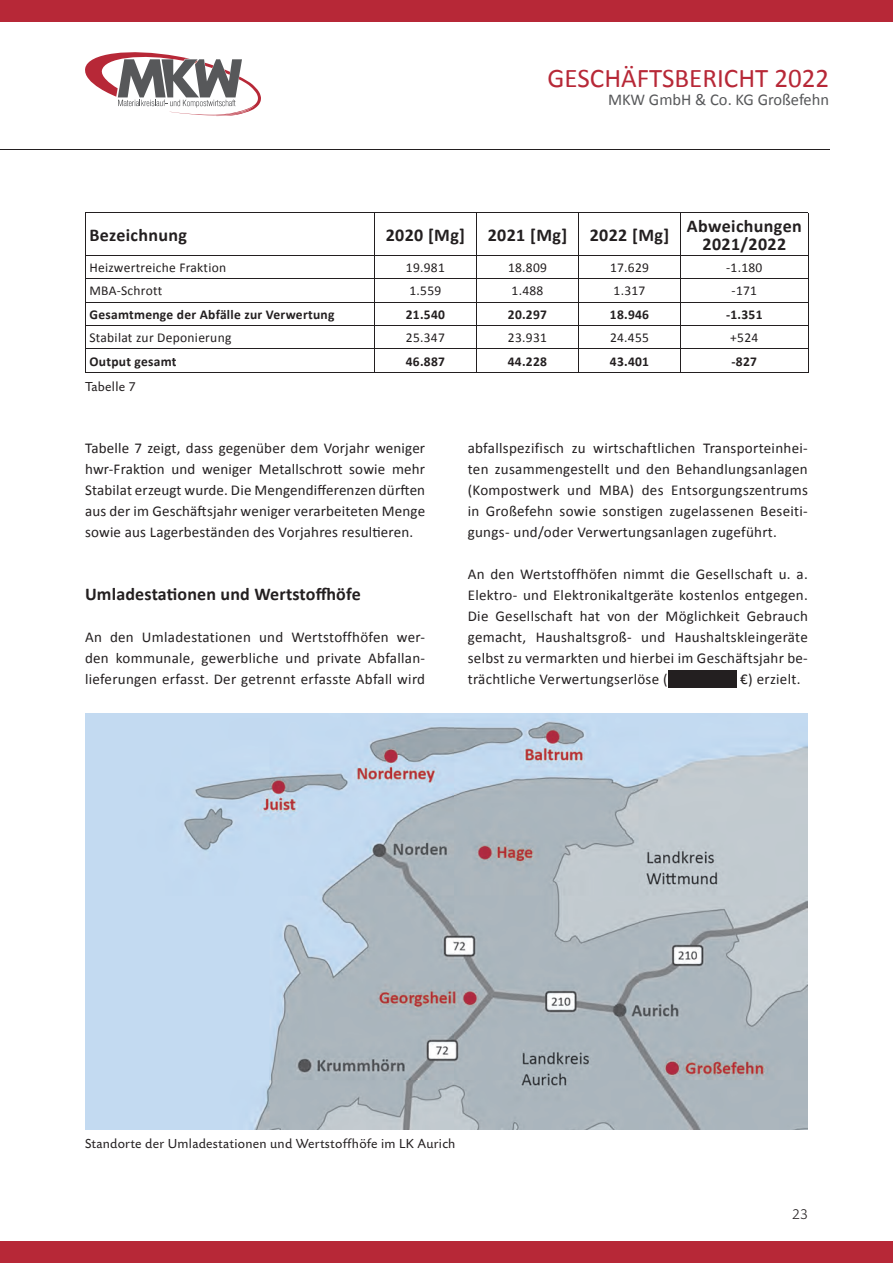
<style>
.page{position:relative;width:893px;height:1263px;background:#fff}
.page>*{position:absolute;margin:0;border:0;box-sizing:border-box;transform-origin:0 0}
.t1{font:27px "Calibri";color:#b72837}
.t2{font:700 18px/18px "Calibri";letter-spacing:.02em;color:#231f20;text-align:center}
.t3{font:16.5px "Calibri";color:#57585a}
.t4{font:15px/21px "Calibri";letter-spacing:.02em;color:#231f20;text-align:justify}
.t5{font:300 15px "Today SB";color:#231f20}
.t6{font:13.5px "Calibri";letter-spacing:.02em;color:#231f20}
.t7{font:700 13.5px "Calibri";letter-spacing:.02em;color:#231f20}
.t8{font:13.5px "Today SB";letter-spacing:.02em;color:#231f20}
</style>
<div class="page">
<div style="left:0;top:0;width:893px;height:21px;background:#b72837"></div>
<div style="left:0;top:1242px;width:893px;height:21px;background:#b72837"></div>
<svg style="left:85px;top:52px;width:176px;height:64px"></svg>
<hr style="left:0;top:149px;width:829px;height:1px;background:#231f20">
<div style="left:668px;top:670px;width:68px;height:17px;background:#231f20"></div>
<hr style="left:85px;top:213px;width:289px;height:1px;background:#231f20">
<hr style="left:85px;top:213px;width:1px;height:42px;background:#231f20">
<hr style="left:374px;top:213px;width:102px;height:1px;background:#231f20">
<hr style="left:374px;top:213px;width:1px;height:42px;background:#231f20">
<hr style="left:476px;top:213px;width:102px;height:1px;background:#231f20">
<hr style="left:476px;top:213px;width:1px;height:42px;background:#231f20">
<hr style="left:578px;top:213px;width:103px;height:1px;background:#231f20">
<hr style="left:578px;top:213px;width:1px;height:42px;background:#231f20">
<hr style="left:681px;top:213px;width:127px;height:1px;background:#231f20">
<hr style="left:680px;top:213px;width:1px;height:42px;background:#231f20">
<hr style="left:808px;top:213px;width:1px;height:42px;background:#231f20">
<hr style="left:85px;top:255px;width:289px;height:1px;background:#231f20">
<hr style="left:374px;top:255px;width:102px;height:1px;background:#231f20">
<hr style="left:476px;top:255px;width:102px;height:1px;background:#231f20">
<hr style="left:578px;top:255px;width:103px;height:1px;background:#231f20">
<hr style="left:681px;top:255px;width:127px;height:1px;background:#231f20">
<hr style="left:85px;top:279px;width:289px;height:1px;background:#231f20">
<hr style="left:374px;top:279px;width:102px;height:1px;background:#231f20">
<hr style="left:476px;top:279px;width:102px;height:1px;background:#231f20">
<hr style="left:578px;top:279px;width:103px;height:1px;background:#231f20">
<hr style="left:681px;top:279px;width:127px;height:1px;background:#231f20">
<hr style="left:681px;top:302px;width:127px;height:1px;background:#231f20">
<hr style="left:681px;top:325px;width:127px;height:1px;background:#231f20">
<hr style="left:681px;top:349px;width:127px;height:1px;background:#231f20">
<svg style="left:808px;top:255px;width:1px;height:117px"></svg>
<hr style="left:85px;top:302px;width:289px;height:1px;background:#231f20">
<hr style="left:374px;top:302px;width:102px;height:1px;background:#231f20">
<hr style="left:476px;top:302px;width:102px;height:1px;background:#231f20">
<hr style="left:578px;top:302px;width:103px;height:1px;background:#231f20">
<hr style="left:85px;top:325px;width:289px;height:1px;background:#231f20">
<hr style="left:374px;top:325px;width:102px;height:1px;background:#231f20">
<hr style="left:476px;top:325px;width:102px;height:1px;background:#231f20">
<hr style="left:578px;top:325px;width:103px;height:1px;background:#231f20">
<hr style="left:85px;top:349px;width:289px;height:1px;background:#231f20">
<svg style="left:85px;top:256px;width:1px;height:116px"></svg>
<hr style="left:374px;top:349px;width:102px;height:1px;background:#231f20">
<svg style="left:374px;top:256px;width:1px;height:116px"></svg>
<hr style="left:476px;top:349px;width:102px;height:1px;background:#231f20">
<svg style="left:476px;top:256px;width:1px;height:116px"></svg>
<hr style="left:578px;top:349px;width:103px;height:1px;background:#231f20">
<svg style="left:578px;top:256px;width:1px;height:116px"></svg>
<svg style="left:680px;top:256px;width:1px;height:116px"></svg>
<hr style="left:85px;top:372px;width:289px;height:1px;background:#231f20">
<hr style="left:374px;top:372px;width:102px;height:1px;background:#231f20">
<hr style="left:476px;top:372px;width:102px;height:1px;background:#231f20">
<hr style="left:578px;top:372px;width:103px;height:1px;background:#231f20">
<hr style="left:681px;top:372px;width:127px;height:1px;background:#231f20">
<img style="left:85px;top:713px;width:723px;height:417px">
<h1 class="t1" style="left:548px;top:61px;width:283px">GESCHÄFTSBERICHT 2022</h1>
<p class="t3" style="left:608px;top:89px;width:223px">MKW GmbH &amp; Co. KG Großefehn</p>
<p class="t2" style="left:89px;top:226px;width:99px">Bezeichnung</p>
<p class="t2" style="left:386px;top:226px;width:81px">2020 [Mg]</p>
<p class="t2" style="left:488px;top:226px;width:81px">2021 [Mg]</p>
<p class="t2" style="left:590px;top:226px;width:81px">2022 [Mg]</p>
<p class="t2" style="left:687px;top:217px;width:116px">Abweichungen<br>2021/2022</p>
<p class="t6" style="left:89px;top:259px;width:138px">Heizwertreiche Fraktion</p>
<p class="t6" style="left:406px;top:259px;width:40px">19.981</p>
<p class="t6" style="left:508px;top:259px;width:40px">18.809</p>
<p class="t6" style="left:610px;top:259px;width:40px">17.629</p>
<p class="t6" style="left:726px;top:259px;width:38px">-1.180</p>
<p class="t6" style="left:89px;top:282px;width:74px">MBA-Schrott</p>
<p class="t6" style="left:409px;top:282px;width:33px">1.559</p>
<p class="t6" style="left:512px;top:282px;width:33px">1.488</p>
<p class="t6" style="left:614px;top:282px;width:33px">1.317</p>
<p class="t6" style="left:732px;top:282px;width:27px">-171</p>
<p class="t7" style="left:89px;top:306px;width:247px">Gesamtmenge der Abfälle zur Verwertung</p>
<p class="t7" style="left:406px;top:306px;width:41px">21.540</p>
<p class="t7" style="left:508px;top:306px;width:41px">20.297</p>
<p class="t7" style="left:610px;top:306px;width:41px">18.946</p>
<p class="t7" style="left:726px;top:306px;width:38px">-1.351</p>
<p class="t6" style="left:89px;top:329px;width:143px">Stabilat zur Deponierung</p>
<p class="t6" style="left:406px;top:329px;width:40px">25.347</p>
<p class="t6" style="left:508px;top:329px;width:40px">23.931</p>
<p class="t6" style="left:610px;top:329px;width:40px">24.455</p>
<p class="t6" style="left:730px;top:329px;width:30px">+524</p>
<p class="t7" style="left:89px;top:352px;width:89px">Output gesamt</p>
<p class="t7" style="left:406px;top:352px;width:41px">46.887</p>
<p class="t7" style="left:508px;top:352px;width:41px">44.228</p>
<p class="t7" style="left:610px;top:352px;width:41px">43.401</p>
<p class="t7" style="left:732px;top:352px;width:27px">-827</p>
<p class="t8" style="left:85px;top:379px;width:52px">Tabelle 7</p>
<p class="t4" style="left:85px;top:438px;width:342px">Tabelle 7 zeigt, dass gegenüber dem Vorjahr weniger hwr-Fraktion und weniger Metallschrott sowie mehr Stabilat erzeugt wurde. Die Mengendifferenzen dürften aus der im Geschäftsjahr weniger verarbeiteten Menge sowie aus Lagerbeständen des Vorjahres resultieren.</p>
<p class="t2" style="left:85px;top:585px;width:277px">Umladestationen und Wertstoffhöfe</p>
<p class="t4" style="left:85px;top:627px;width:342px">An den Umladestationen und Wertstoffhöfen wer&shy;den kommunale, gewerbliche und private Abfallan&shy;lieferungen erfasst. Der getrennt erfasste Abfall wird</p>
<p class="t4" style="left:468px;top:438px;width:342px">abfallspezifisch zu wirtschaftlichen Transporteinhei&shy;ten zusammengestellt und den Behandlungsanlagen (Kompostwerk und MBA) des Entsorgungszentrums in Großefehn sowie sonstigen zugelassenen Beseiti&shy;gungs- und/oder Verwertungsanlagen zugeführt.</p>
<p class="t4" style="left:468px;top:564px;width:342px">An den Wertstoffhöfen nimmt die Gesellschaft u. a.<br>Elektro- und Elektronikaltgeräte kostenlos entgegen.<br>Die Gesellschaft hat von der Möglichkeit Gebrauch gemacht, Haushaltsgroß- und Haushaltskleingeräte selbst zu vermarkten und hierbei im Geschäftsjahr be&shy;trächtliche Verwertungserlöse (</p>
<p class="t4" style="left:740px;top:669px;width:62px">€) erzielt.</p>
<p class="t8" style="left:85px;top:1136px;width:372px">Standorte der Umladestationen und Wertstoffhöfe im LK Aurich</p>
<p class="t5" style="left:792px;top:1206px;width:17px">23</p>
</div>
